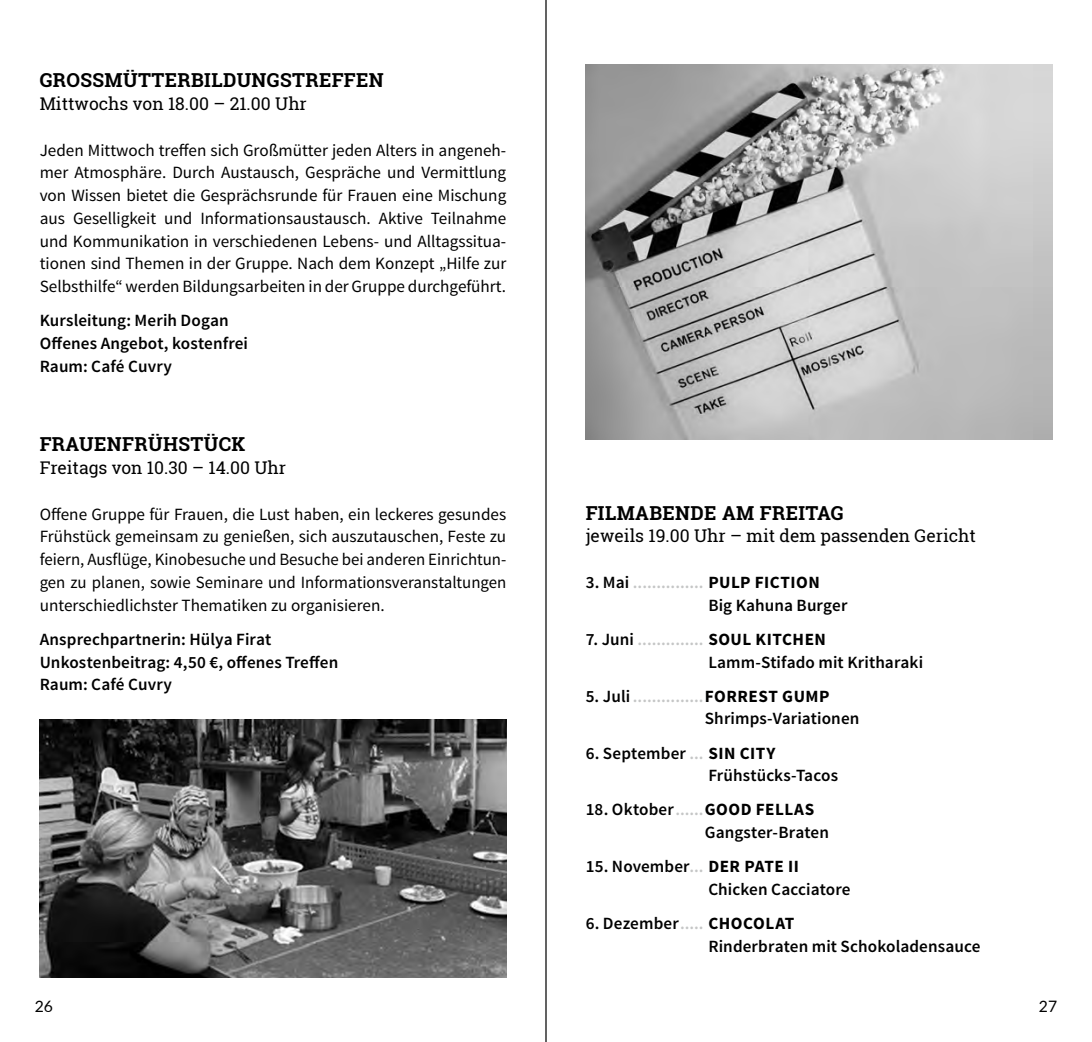
<style>
.page{position:relative;width:1092px;height:1042px;background:#fff}
.page>*{position:absolute;margin:0;border:0;box-sizing:border-box;transform-origin:0 0}
.t1{font:700 19.25px "Roboto Slab";letter-spacing:.02em;color:#000}
.t2{font:17.5px "Roboto Slab";color:#000}
.t3{font:17.15px/22.8px "Source Sans Pro";color:#000;text-align:justify}
.t4{font:600 17.15px/22.8px "Source Sans Pro";letter-spacing:.005em;color:#000}
.t5{font:15.75px "Lato";color:#000}
.s1{color:#c5c6c6}
.s2{font-weight:700}
</style>
<div class="page">
<img style="left:40px;top:719px;width:466px;height:258px">
<img style="left:585px;top:64px;width:467px;height:376px">
<hr style="left:545px;top:0;width:1px;height:1042px;background:#000">
<p class="t1" style="left:40px;top:67px;width:345px">GROSSMÜTTERBILDUNGSTREFFEN</p>
<p class="t2" style="left:40px;top:92px;width:269px">Mittwochs von 18.00 – 21.00 Uhr</p>
<p class="t3" style="left:40px;top:139px;width:468px">Jeden Mittwoch treffen sich Großmütter jeden Alters in angeneh&shy;mer Atmosphäre. Durch Austausch, Gespräche und Vermittlung von Wissen bietet die Gesprächsrunde für Frauen eine Mischung aus Geselligkeit und Informationsaustausch. Aktive Teilnahme und Kommunikation in verschiedenen Lebens- und Alltagssitua&shy;tionen sind Themen in der Gruppe. Nach dem Konzept „Hilfe zur Selbsthilfe“ werden Bildungsarbeiten in der Gruppe durchgeführt.</p>
<p class="t4" style="left:40px;top:310px;width:210px">Kursleitung: Merih Dogan<br>Offenes Angebot, kostenfrei<br>Raum: Café Cuvry</p>
<p class="t1" style="left:40px;top:431px;width:207px">FRAUENFRÜHSTÜCK</p>
<p class="t2" style="left:40px;top:456px;width:248px">Freitags von 10.30 – 14.00 Uhr</p>
<p class="t3" style="left:40px;top:503px;width:468px">Offene Gruppe für Frauen, die Lust haben, ein leckeres gesundes Frühstück gemeinsam zu genießen, sich auszutauschen, Feste zu feiern, Ausflüge, Kinobesuche und Besuche bei anderen Einrichtun&shy;gen zu planen, sowie Seminare und Informationsveranstaltungen unterschiedlichster Thematiken zu organisieren.</p>
<p class="t4" style="left:40px;top:628px;width:300px">Ansprechpartnerin: Hülya Firat<br>Unkostenbeitrag: 4,50 €, offenes Treffen<br>Raum: Café Cuvry</p>
<p class="t1" style="left:585px;top:499px;width:259px">FILMABENDE AM FREITAG</p>
<p class="t2" style="left:585px;top:524px;width:392px">jeweils 19.00 Uhr – mit dem passenden Gericht</p>
<p class="t4" style="left:708px;top:571px;width:140px;text-indent:-123px">3. Mai <span class="s1">...............</span> <span class="s2">PULP FICTION<br></span>Big Kahuna Burger</p>
<p class="t4" style="left:708px;top:628px;width:216px;text-indent:-123px">7. Juni <span class="s1">..............</span> <span class="s2">SOUL KITCHEN<br></span>Lamm-Stifado mit Kritharaki</p>
<p class="t4" style="left:704px;top:685px;width:156px;text-indent:-119px">5. Juli <span class="s1">...............</span><span class="s2">FORREST GUMP<br></span>Shrimps-Variationen</p>
<p class="t4" style="left:708px;top:742px;width:131px;text-indent:-123px">6. September <span class="s1">...</span> <span class="s2">SIN CITY<br></span>Frühstücks-Tacos</p>
<p class="t4" style="left:704px;top:799px;width:126px;text-indent:-119px">18. Oktober<span class="s1">......</span><span class="s2">GOOD FELLAS<br></span>Gangster-Braten</p>
<p class="t4" style="left:708px;top:856px;width:144px;text-indent:-123px">15. November<span class="s1">...</span> <span class="s2">DER PATE II<br></span>Chicken Cacciatore</p>
<p class="t4" style="left:708px;top:912px;width:274px;text-indent:-123px">6. Dezember<span class="s1">.....</span> <span class="s2">CHOCOLAT<br></span>Rinderbraten mit Schokoladensauce</p>
<p class="t5" style="left:35px;top:994px;width:20px">26</p>
<p class="t5" style="left:1038px;top:994px;width:20px">27</p>
</div>
